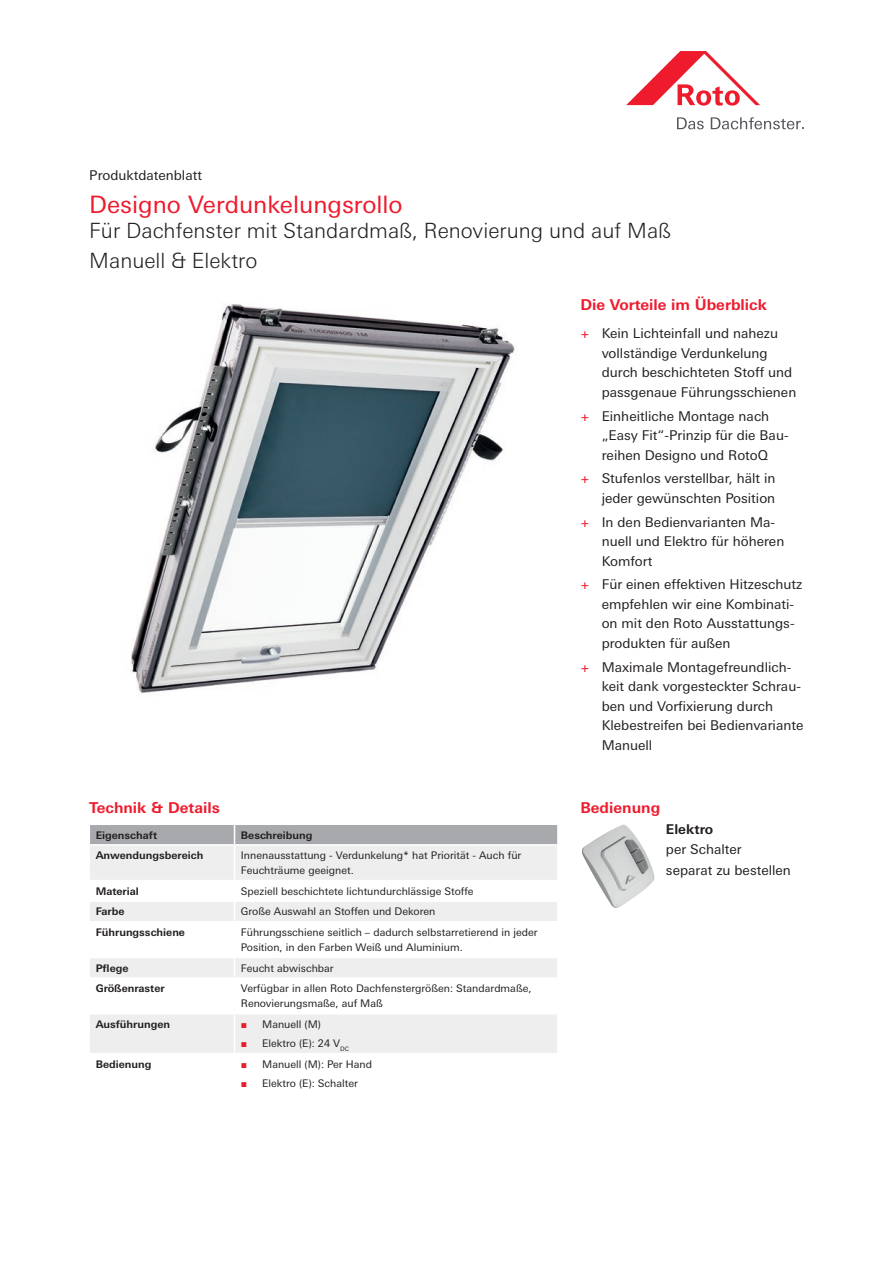
<style>
.page{position:relative;width:893px;height:1263px;background:#fff}
.page>*{position:absolute;margin:0;border:0;box-sizing:border-box;transform-origin:0 0}
.t1{font:24px "Univers Next W1 G";color:#ee1b2d}
.t2{font:300 21px/29.4px "Univers Next W1 G";color:#231f20}
.t3{font:700 15px "Univers Next W1 G";color:#ee1b2d}
.t4{font:13.5px/19.5px "Univers Next W1 G";color:#231f20}
.t5{font:700 13.5px "Univers Next W1 G";color:#231f20}
.t6{font:10.5px/15px "Univers Next W1 G";color:#231f20}
.t7{font:700 10.5px "Univers Next W1 G";color:#231f20}
.s1{color:#ee1b2d}
.s2{font-family:"Arial";color:#ee1b2d}
</style>
<div class="page">
<svg style="left:626px;top:51px;width:134px;height:55px"></svg>
<svg style="left:677px;top:117px;width:27px;height:12px"></svg>
<svg style="left:711px;top:117px;width:93px;height:12px"></svg>
<img style="left:131px;top:303px;width:384px;height:390px">
<div style="left:90px;top:846px;width:467px;height:34px;background:#eeeeef"></div>
<svg style="left:90px;top:902px;width:467px;height:151px;fill:#eeeeef"></svg>
<div style="left:90px;top:824px;width:468px;height:21px;background:#a8a9ad"></div>
<hr style="left:235px;top:844px;width:324px;height:2px;background:#fff">
<hr style="left:234px;top:846px;width:1px;height:34px;background:#fff">
<svg style="left:234px;top:902px;width:1px;height:19px"></svg>
<hr style="left:89px;top:921px;width:146px;height:1px;background:#fff">
<hr style="left:235px;top:921px;width:324px;height:1px;background:#fff">
<hr style="left:234px;top:922px;width:1px;height:35px;background:#fff">
<hr style="left:89px;top:957px;width:146px;height:1px;background:#fff">
<hr style="left:235px;top:957px;width:324px;height:1px;background:#fff">
<svg style="left:234px;top:958px;width:1px;height:19px"></svg>
<hr style="left:89px;top:977px;width:146px;height:2px;background:#fff">
<hr style="left:235px;top:977px;width:324px;height:2px;background:#fff">
<hr style="left:234px;top:979px;width:1px;height:34px;background:#fff">
<hr style="left:89px;top:1013px;width:146px;height:1px;background:#fff">
<hr style="left:235px;top:1013px;width:324px;height:1px;background:#fff">
<hr style="left:234px;top:1014px;width:1px;height:39px;background:#fff">
<img style="left:582px;top:824px;width:73px;height:84px">
<p class="t4" style="left:89px;top:166px;width:114px">Produktdatenblatt</p>
<h1 class="t1" style="left:89px;top:191px;width:315px">Designo Verdunkelungsrollo</h1>
<h2 class="t2" style="left:89px;top:216px;width:583px">Für Dachfenster mit Standardmaß, Renovierung und auf Maß<br>Manuell &amp; Elektro</h2>
<p class="t3" style="left:580px;top:296px;width:188px">Die Vorteile im Überblick</p>
<p class="t4" style="left:602px;top:324px;width:196px;text-indent:-21px"><span class="s1">+</span> Kein Lichteinfall und nahezu vollständige Verdunkelung durch beschichteten Stoff und passgenaue Führungsschienen</p>
<p class="t4" style="left:602px;top:406px;width:188px;text-indent:-21px"><span class="s1">+</span> Einheitliche Montage nach „Easy Fit“-Prinzip für die Bau&shy;reihen Designo und RotoQ</p>
<p class="t4" style="left:580px;top:469px;width:197px;text-align:right"><span class="s1">+</span> Stufenlos verstellbar, hält in jeder gewünschten Position</p>
<p class="t4" style="left:602px;top:512px;width:184px;text-indent:-21px"><span class="s1">+</span> In den Bedienvarianten Ma&shy;nuell und Elektro für höheren<br>Komfort</p>
<p class="t4" style="left:602px;top:575px;width:202px;text-indent:-21px"><span class="s1">+</span> Für einen effektiven Hitzeschutz empfehlen wir eine Kombinati&shy;on mit den Roto Ausstattungs&shy;produkten für außen</p>
<p class="t4" style="left:602px;top:657px;width:203px;text-indent:-21px"><span class="s1">+</span> Maximale Montagefreundlich&shy;keit dank vorgesteckter Schrau&shy;ben und Vorfixierung durch<br>Klebestreifen bei Bedienvariante<br>Manuell</p>
<p class="t3" style="left:89px;top:799px;width:132px">Technik &amp; Details</p>
<p class="t7" style="left:96px;top:828px;width:63px">Eigenschaft</p>
<p class="t7" style="left:241px;top:828px;width:73px">Beschreibung</p>
<p class="t7" style="left:96px;top:849px;width:109px">Anwendungsbereich</p>
<p class="t6" style="left:241px;top:848px;width:282px">Innenausstattung - Verdunkelung* hat Priorität - Auch für<br>Feuchträume geeignet.</p>
<p class="t7" style="left:96px;top:885px;width:45px">Material</p>
<p class="t6" style="left:241px;top:883px;width:234px">Speziell beschichtete lichtundurchlässige Stoffe</p>
<p class="t7" style="left:96px;top:905px;width:30px">Farbe</p>
<p class="t6" style="left:241px;top:904px;width:196px">Große Auswahl an Stoffen und Dekoren</p>
<p class="t7" style="left:96px;top:926px;width:91px">Führungsschiene</p>
<p class="t6" style="left:241px;top:925px;width:298px">Führungsschiene seitlich – dadurch selbstarretierend in jeder<br>Position, in den Farben Weiß und Aluminium.</p>
<p class="t7" style="left:96px;top:962px;width:34px">Pflege</p>
<p class="t6" style="left:241px;top:960px;width:94px">Feucht abwischbar</p>
<p class="t7" style="left:96px;top:982px;width:71px">Größenraster</p>
<p class="t6" style="left:241px;top:981px;width:292px">Verfügbar in allen Roto Dachfenstergrößen: Standardmaße,<br>Renovierungsmaße, auf Maß</p>
<p class="t7" style="left:96px;top:1018px;width:76px">Ausführungen</p>
<p class="t6" style="left:241px;top:1017px;width:82px"><span class="s2">■</span> Manuell (M)</p>
<p class="t6" style="left:241px;top:1036px;width:109px"><span class="s2">■</span> Elektro (E): 24 V<sub>DC</sub></p>
<p class="t7" style="left:96px;top:1058px;width:57px">Bedienung</p>
<p class="t6" style="left:241px;top:1057px;width:133px"><span class="s2">■</span> Manuell (M): Per Hand</p>
<p class="t6" style="left:241px;top:1076px;width:119px"><span class="s2">■</span> Elektro (E): Schalter</p>
<p class="t3" style="left:580px;top:799px;width:81px">Bedienung</p>
<p class="t5" style="left:666px;top:821px;width:49px">Elektro</p>
<p class="t4" style="left:666px;top:839px;width:126px;line-height:20.4px">per Schalter separat zu bestellen</p>
</div>
